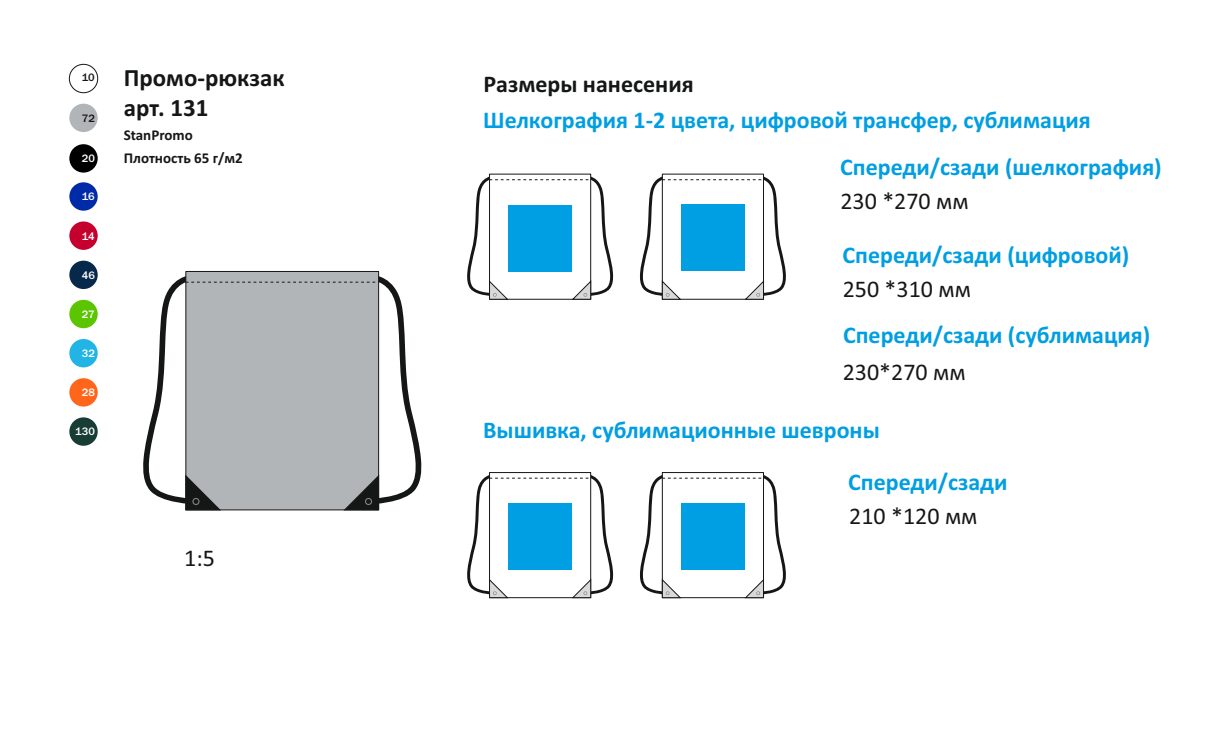
<style>
.page{position:relative;width:1219px;height:738px;background:#fff}
.page>*{position:absolute;margin:0;border:0;box-sizing:border-box;transform-origin:0 0}
.t1{font:700 24.9px/30.4px "Calibri";color:#151616}
.t2{font:700 24px/47.3px "Calibri";color:#009ee2}
.t3{font:24px "Calibri";color:#151616}
.t4{font:700 24px "Calibri";color:#151616}
.t5{font:700 15px "Calibri";color:#151616}
.t6{font:500 11.2px "Franklin Gothic";color:#fff}
.t7{font:500 11.2px "Franklin Gothic";color:#151616}
</style>
<div class="page">
<div style="left:69px;top:144px;width:29px;height:28px;background:#000;border-radius:50%"></div>
<div style="left:69px;top:182px;width:29px;height:28px;background:#002ba8;border-radius:50%"></div>
<div style="left:69px;top:221px;width:29px;height:29px;background:#c5002e;border-radius:50%"></div>
<svg style="left:467px;top:173px;width:146px;height:126px"></svg>
<svg style="left:640px;top:173px;width:146px;height:126px"></svg>
<div style="left:508px;top:205px;width:64px;height:66px;background:#009ee2"></div>
<div style="left:681px;top:204px;width:64px;height:67px;background:#009ee2"></div>
<div style="left:69px;top:260px;width:29px;height:29px;background:#06284a;border-radius:50%"></div>
<div style="left:69px;top:104px;width:29px;height:28px;background:#b1b5b8;border-radius:50%"></div>
<svg style="left:143px;top:275px;width:279px;height:235px"></svg>
<svg style="left:467px;top:472px;width:146px;height:125px"></svg>
<svg style="left:640px;top:472px;width:146px;height:125px"></svg>
<div style="left:508px;top:503px;width:64px;height:66px;background:#009ee2"></div>
<div style="left:681px;top:502px;width:64px;height:67px;background:#009ee2"></div>
<div style="left:69px;top:64px;width:29px;height:29px;background:#fff;border:1px solid #151616;border-radius:50%"></div>
<div style="left:69px;top:299px;width:29px;height:29px;background:#5ac500;border-radius:50%"></div>
<div style="left:69px;top:339px;width:29px;height:28px;background:#22b4e4;border-radius:50%"></div>
<div style="left:69px;top:378px;width:29px;height:28px;background:#ff661c;border-radius:50%"></div>
<div style="left:69px;top:417px;width:29px;height:28px;background:#173d35;border-radius:50%"></div>
<p class="t7" style="left:82px;top:74px;width:14px">10</p>
<p class="t7" style="left:82px;top:114px;width:15px">72</p>
<p class="t6" style="left:82px;top:154px;width:15px">20</p>
<p class="t6" style="left:82px;top:192px;width:14px">16</p>
<p class="t6" style="left:82px;top:232px;width:15px">14</p>
<p class="t6" style="left:82px;top:270px;width:15px">46</p>
<p class="t6" style="left:82px;top:310px;width:14px">27</p>
<p class="t6" style="left:82px;top:349px;width:15px">32</p>
<p class="t6" style="left:82px;top:388px;width:15px">28</p>
<p class="t6" style="left:75px;top:427px;width:21px">130</p>
<p class="t1" style="left:124px;top:64px;width:163px">Промо-рюкзак арт. 131</p>
<p class="t5" style="left:124px;top:129px;width:71px">StanPromo</p>
<p class="t5" style="left:124px;top:151px;width:121px">Плотность 65 г/м2</p>
<p class="t3" style="left:184px;top:548px;width:32px">1:5</p>
<p class="t4" style="left:483px;top:74px;width:212px">Размеры нанесения</p>
<p class="t2" style="left:840px;top:98px;width:323px;text-indent:-357px">Шелкография 1-2 цвета, цифровой трансфер, сублимация<br>Спереди/сзади (шелкография)</p>
<p class="t3" style="left:840px;top:191px;width:130px">230 *270 мм</p>
<p class="t2" style="left:843px;top:233px;width:288px">Спереди/сзади (цифровой)</p>
<p class="t3" style="left:843px;top:278px;width:130px">250 *310 мм</p>
<p class="t2" style="left:843px;top:313px;width:309px">Спереди/сзади (сублимация)</p>
<p class="t3" style="left:843px;top:361px;width:124px">230*270 мм</p>
<p class="t2" style="left:848px;top:405px;width:161px;line-height:52.2px;text-indent:-365px">Вышивка, сублимационные шевроны<br>Спереди/сзади</p>
<p class="t3" style="left:849px;top:506px;width:130px">210 *120 мм</p>
</div>
